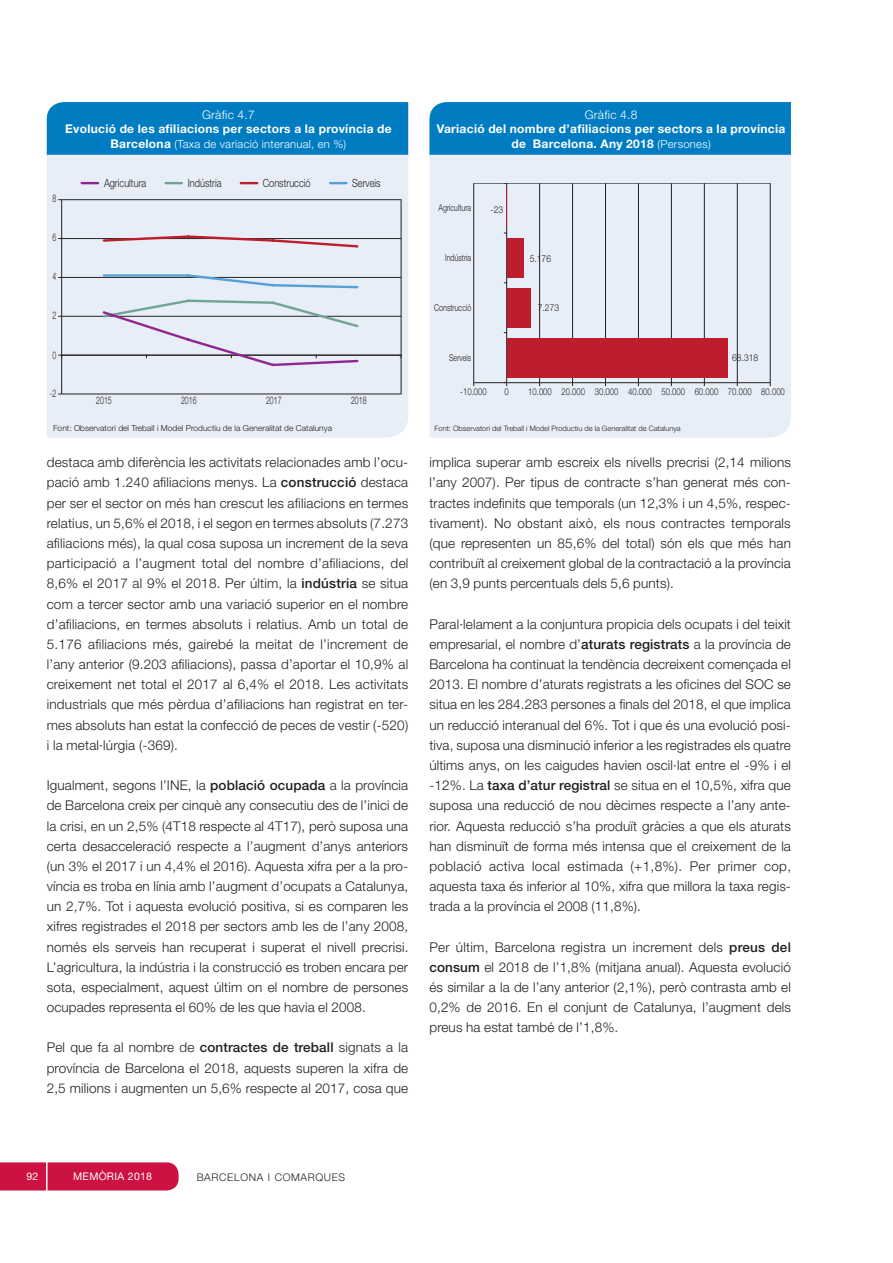
<style>
.page{position:relative;width:893px;height:1263px;background:#fff}
.page>*{position:absolute;margin:0;border:0;box-sizing:border-box;transform-origin:0 0}
.NOTAS{font:300 13.5px/20.2px "Helvetica Neue LT";letter-spacing:.01em;color:#231f20;text-align:justify}
.t1{font:700 12px/14.2px "Helvetica Neue LT";letter-spacing:.025em;color:#fff;text-align:center}
.t2{font:300 12px "Helvetica Neue LT";letter-spacing:.025em;color:#fff}
.t3{font:300 11.25px "Helvetica Neue LT";letter-spacing:.025em;color:#fff}
.t4{font:300 11.25px "Helvetica Neue";color:#231f20;scale:.82 1}
.t5{font:300 10.5px "Helvetica Neue";color:#231f20;scale:.67 1}
.t6{font:300 10.5px "Helvetica Neue LT";letter-spacing:.06em;color:#231f20}
.t7{font:10.5px "Helvetica Neue LT";letter-spacing:.025em;color:#fff}
.t8{font:300 9.45px "Helvetica Neue";color:#231f20;scale:.82 1}
.t9{font:300 9.45px "Helvetica Neue";color:#231f20;scale:.75 1}
.t10{font:300 9.45px "Helvetica Neue";color:#231f20;scale:.9 1}
.t11{font:300 8.25px "Helvetica Neue";color:#231f20}
.t12{font:300 7.35px "Helvetica Neue";color:#231f20}
.s1{font-weight:700;font-size:12px}
.s2{font-weight:500}
.s3{font-weight:300;font-size:11.25px}
</style>
<div class="page">
<div style="left:0;top:1162px;width:179px;height:28px;background:#cd1141"></div>
<hr style="left:46px;top:1161px;width:2px;height:30px;background:#fff">
<div style="left:47px;top:102px;width:361px;height:53px;background:#007cc2"></div>
<div style="left:47px;top:155px;width:361px;height:283px;background:#e8eef8"></div>
<hr style="left:59px;top:394px;width:342px;height:1px;background:#231f20">
<hr style="left:59px;top:355px;width:342px;height:1px;background:#231f20">
<hr style="left:59px;top:316px;width:342px;height:1px;background:#231f20">
<hr style="left:59px;top:277px;width:342px;height:1px;background:#231f20">
<hr style="left:59px;top:238px;width:342px;height:1px;background:#231f20">
<hr style="left:59px;top:199px;width:342px;height:1px;background:#231f20">
<hr style="left:401px;top:200px;width:1px;height:194px;background:#231f20">
<svg style="left:82px;top:182px;width:16px;height:2px"></svg>
<svg style="left:166px;top:182px;width:16px;height:2px"></svg>
<svg style="left:241px;top:182px;width:16px;height:2px"></svg>
<svg style="left:330px;top:182px;width:16px;height:2px"></svg>
<hr style="left:61px;top:200px;width:1px;height:194px;background:#231f20">
<svg style="left:101px;top:273px;width:259px;height:17px;background:#c9d8e7"></svg>
<svg style="left:101px;top:234px;width:259px;height:15px;background:#d9c4cf"></svg>
<svg style="left:101px;top:298px;width:259px;height:70px;background:#dadde9"></svg>
<div style="left:429px;top:102px;width:362px;height:53px;background:#007cc2"></div>
<div style="left:429px;top:155px;width:362px;height:283px;background:#e8eef8"></div>
<div style="left:474px;top:183px;width:317px;height:203px;background:#e8eef8"></div>
<hr style="left:474px;top:382px;width:296px;height:1px;background:#231f20">
<div style="left:507px;top:238px;width:16px;height:40px;background:#be1d2c"></div>
<div style="left:507px;top:288px;width:23px;height:40px;background:#be1d2c"></div>
<div style="left:507px;top:338px;width:221px;height:40px;background:#be1d2c"></div>
<hr style="left:474px;top:183px;width:296px;height:1px;background:#231f20">
<p class="t2" style="left:202px;top:107px;width:54px">Gràfic 4.7</p>
<p class="t1" style="left:65px;top:122px;width:328px">Evolució de les afiliacions per sectors a la província de</p>
<p class="t3" style="left:110px;top:137px;width:237px"><span class="s1">Barcelona</span> (Taxa de variació interanual, en %)</p>
<p class="t5" style="left:52px;top:190px;width:7px">8</p>
<p class="t5" style="left:52px;top:229px;width:7px">6</p>
<p class="t5" style="left:52px;top:268px;width:7px">4</p>
<p class="t5" style="left:52px;top:307px;width:7px">2</p>
<p class="t5" style="left:52px;top:346px;width:7px">0</p>
<p class="t4" style="left:104px;top:174px;width:53px">Agricultura</p>
<p class="t4" style="left:188px;top:174px;width:43px">Indústria</p>
<p class="t4" style="left:263px;top:174px;width:60px">Construcció</p>
<p class="t4" style="left:352px;top:174px;width:36px">Serveis</p>
<p class="t5" style="left:50px;top:385px;width:11px">-2</p>
<p class="t5" style="left:96px;top:392px;width:25px">2015</p>
<p class="t5" style="left:181px;top:392px;width:25px">2016</p>
<p class="t5" style="left:266px;top:392px;width:25px">2017</p>
<p class="t5" style="left:351px;top:392px;width:25px">2018</p>
<p class="t11" style="left:53px;top:421px;width:280px">Font: Observatori del Treball i Model Productiu de la Generalitat de Catalunya</p>
<p class="NOTAS" style="left:47px;top:452px;width:363px">destaca amb diferència les activitats relacionades amb l’ocu&shy;pació amb 1.240 afiliacions menys. La <span class="s2">construcció</span> destaca per ser el sector on més han crescut les afiliacions en termes relatius, un 5,6% el 2018, i el segon en termes absoluts (7.273 afiliacions més), la qual cosa suposa un increment de la seva participació a l’augment total del nombre d’afiliacions, del 8,6% el 2017 al 9% el 2018. Per últim, la <span class="s2">indústria</span> se situa com a tercer sector amb una variació superior en el nombre d’afiliacions, en termes absoluts i relatius. Amb un total de 5.176 afiliacions més, gairebé la meitat de l’increment de l’any anterior (9.203 afiliacions), passa d’aportar el 10,9% al creixement net total el 2017 al 6,4% el 2018. Les activitats industrials que més pèrdua d’afiliacions han registrat en ter&shy;mes absoluts han estat la confecció de peces de vestir (-520) i la metal·lúrgia (-369).</p>
<p class="NOTAS" style="left:47px;top:775px;width:363px">Igualment, segons l’INE, la <span class="s2">població ocupada</span> a la província de Barcelona creix per cinquè any consecutiu des de l’inici de la crisi, en un 2,5% (4T18 respecte al 4T17), però suposa una certa desacceleració respecte a l’augment d’anys anteriors (un 3% el 2017 i un 4,4% el 2016). Aquesta xifra per a la pro&shy;víncia es troba en línia amb l’augment d’ocupats a Catalunya, un 2,7%. Tot i aquesta evolució positiva, si es comparen les xifres registrades el 2018 per sectors amb les de l’any 2008, només els serveis han recuperat i superat el nivell precrisi.<br>L’agricultura, la indústria i la construcció es troben encara per sota, especialment, aquest últim on el nombre de persones ocupades representa el 60% de les que havia el 2008.</p>
<p class="NOTAS" style="left:47px;top:1037px;width:363px">Pel que fa al nombre de <span class="s2">contractes de treball</span> signats a la província de Barcelona el 2018, aquests superen la xifra de 2,5 milions i augmenten un 5,6% respecte al 2017, cosa que</p>
<p class="t2" style="left:585px;top:107px;width:54px">Gràfic 4.8</p>
<p class="t1" style="left:437px;top:122px;width:350px">Variació del nombre d’afiliacions per sectors a la província de Barcelona. Any 2018 <span class="s3">(Persones)</span></p>
<p class="t9" style="left:439px;top:200px;width:45px">Agricultura</p>
<p class="t10" style="left:491px;top:202px;width:16px">-23</p>
<p class="t9" style="left:445px;top:250px;width:36px">Indústria</p>
<p class="t10" style="left:530px;top:251px;width:25px">5.176</p>
<p class="t9" style="left:434px;top:300px;width:51px">Construcció</p>
<p class="t10" style="left:538px;top:300px;width:25px">7.273</p>
<p class="t9" style="left:449px;top:350px;width:31px">Serveis</p>
<p class="t10" style="left:732px;top:350px;width:31px">68.318</p>
<p class="t8" style="left:460px;top:384px;width:34px">-10.000</p>
<p class="t8" style="left:505px;top:384px;width:7px">0</p>
<p class="t8" style="left:528px;top:384px;width:315px">10.000 20.000 30.000 40.000 50.000 60.000 70.000 80.000</p>
<p class="t12" style="left:435px;top:423px;width:248px">Font: Observatori del Treball i Model Productiu de la Generalitat de Catalunya</p>
<p class="NOTAS" style="left:429px;top:452px;width:363px">implica superar amb escreix els nivells precrisi (2,14 milions l’any 2007). Per tipus de contracte s’han generat més con&shy;tractes indefinits que temporals (un 12,3% i un 4,5%, respec&shy;tivament). No obstant això, els nous contractes temporals (que representen un 85,6% del total) són els que més han contribuït al creixement global de la contractació a la província (en 3,9 punts percentuals dels 5,6 punts).</p>
<p class="NOTAS" style="left:429px;top:613px;width:363px">Paral·lelament a la conjuntura propicia dels ocupats i del teixit empresarial, el nombre d’<span class="s2">aturats registrats</span> a la província de Barcelona ha continuat la tendència decreixent començada el 2013. El nombre d’aturats registrats a les oficines del SOC se situa en les 284.283 persones a finals del 2018, el que implica un reducció interanual del 6%. Tot i que és una evolució posi&shy;tiva, suposa una disminució inferior a les registrades els quatre últims anys, on les caigudes havien oscil·lat entre el -9% i el -12%. La <span class="s2">taxa d’atur registral</span> se situa en el 10,5%, xifra que suposa una reducció de nou dècimes respecte a l’any ante&shy;rior. Aquesta reducció s’ha produït gràcies a que els aturats han disminuït de forma més intensa que el creixement de la població activa local estimada (+1,8%). Per primer cop, aquesta taxa és inferior al 10%, xifra que millora la taxa regis&shy;trada a la província el 2008 (11,8%).</p>
<p class="NOTAS" style="left:429px;top:936px;width:363px">Per últim, Barcelona registra un increment dels <span class="s2">preus del consum</span> el 2018 de l’1,8% (mitjana anual). Aquesta evolució és similar a la de l’any anterior (2,1%), però contrasta amb el 0,2% de 2016. En el conjunt de Catalunya, l’augment dels preus ha estat també de l’1,8%.</p>
<p class="t7" style="left:27px;top:1170px;width:13px">92</p>
<p class="t7" style="left:73px;top:1170px;width:80px">MEMÒRIA 2018</p>
<p class="t6" style="left:197px;top:1171px;width:150px">BARCELONA I COMARQUES</p>
</div>
